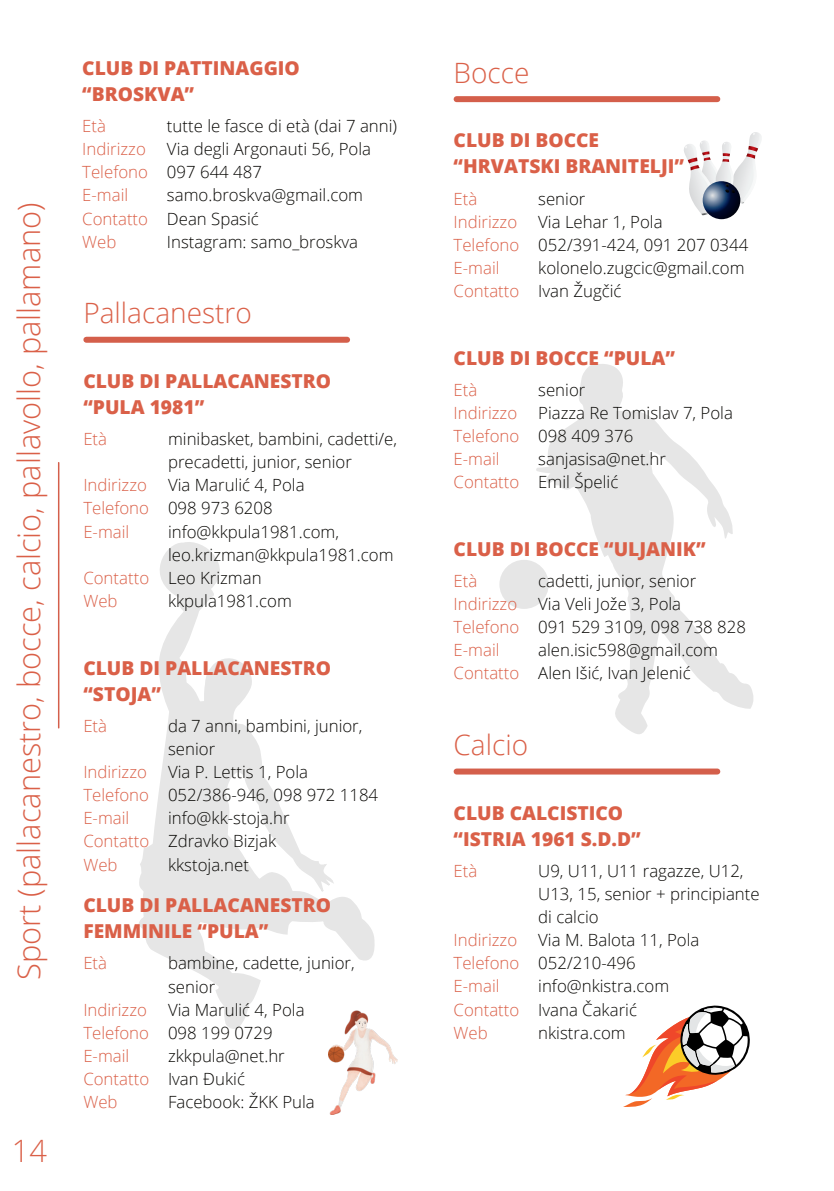
<style>
.page{position:relative;width:834px;height:1191px;background:#fff}
.page>*{position:absolute;margin:0;border:0;box-sizing:border-box;transform-origin:0 0}
.t1{font:300 30.8px "Open Sans";color:#da6048}
.t2{font:300 28px "Open Sans";color:#da6048}
.t3{font:800 19.2px/26.2px "Open Sans";color:#da6048}
.t4{font:300 16.8px/23.2px "Open Sans";color:#080704}
.t5{font:300 16.8px/23px "Open Sans";color:#da6048}
</style>
<div class="page">
<div style="left:86px;top:337px;width:261px;height:6px;background:#d45f4b"></div>
<div style="left:456px;top:96px;width:261px;height:6px;background:#d45f4b"></div>
<svg style="left:139px;top:542px;width:235px;height:487px"></svg>
<img style="left:702px;top:181px;width:38px;height:38px;border-radius:50%">
<svg style="left:685px;top:132px;width:77px;height:83px"></svg>
<hr style="left:58px;top:463px;width:1px;height:265px;background:#d45f4b">
<img style="left:329px;top:1009px;width:69px;height:105px">
<div style="left:456px;top:769px;width:261px;height:6px;background:#d45f4b"></div>
<svg style="left:536px;top:364px;width:217px;height:370px"></svg>
<div style="left:499px;top:560px;width:50px;height:49px;background:#e6e6e6;border-radius:50%"></div>
<svg style="left:623px;top:1005px;width:127px;height:102px"></svg>
<h1 class="t1" style="left:8px;top:980px;width:779px;rotate:-90deg">Sport (pallacanestro, bocce, calcio, pallavollo, pallamano)</h1>
<h1 class="t1" style="left:12px;top:1130px;width:37px">14</h1>
<p class="t3" style="left:82px;top:54px;width:219px">CLUB DI PATTINAGGIO “BROSKVA”</p>
<p class="t5" style="left:82px;top:114px;width:67px">Età<br>Indirizzo<br>Telefono<br>E-mail<br>Contatto<br>Web</p>
<p class="t4" style="left:167px;top:114px;width:232px">tutte le fasce di età (dai 7 anni)<br>Via degli Argonauti 56, Pola<br>097 644 487 samo.broskva@gmail.com<br>Dean Spasić<br>Instagram: samo_broskva</p>
<h2 class="t2" style="left:83px;top:294px;width:170px">Pallacanestro</h2>
<p class="t3" style="left:83px;top:367px;width:249px">CLUB DI PALLACANESTRO “PULA 1981”</p>
<p class="t5" style="left:83px;top:427px;width:25px">Età</p>
<p class="t5" style="left:83px;top:473px;width:67px">Indirizzo<br>Telefono<br>E-mail</p>
<p class="t5" style="left:83px;top:566px;width:67px">Contatto<br>Web</p>
<p class="t4" style="left:168px;top:427px;width:230px">minibasket, bambini, cadetti/e, precadetti, junior, senior<br>Via Marulić 4, Pola<br>098 973 6208 info@kkpula1981.com, leo.krizman@kkpula1981.com<br>Leo Krizman<br>kkpula1981.com</p>
<p class="t3" style="left:83px;top:654px;width:249px">CLUB DI PALLACANESTRO “STOJA”</p>
<p class="t5" style="left:83px;top:714px;width:25px">Età</p>
<p class="t5" style="left:83px;top:760px;width:67px">Indirizzo<br>Telefono<br>E-mail<br>Contatto<br>Web</p>
<p class="t4" style="left:168px;top:714px;width:212px">da 7 anni, bambini, junior, senior<br>Via P. Lettis 1, Pola<br>052/386-946, 098 972 1184 info@kk-stoja.hr<br>Zdravko Bizjak<br>kkstoja.net</p>
<p class="t3" style="left:83px;top:891px;width:249px">CLUB DI PALLACANESTRO<br>FEMMINILE “PULA”</p>
<p class="t5" style="left:83px;top:951px;width:25px">Età</p>
<p class="t5" style="left:83px;top:997px;width:67px">Indirizzo<br>Telefono<br>E-mail<br>Contatto<br>Web</p>
<p class="t4" style="left:168px;top:951px;width:188px">bambine, cadette, junior, senior<br>Via Marulić 4, Pola<br>098 199 0729 zkkpula@net.hr<br>Ivan Đukić<br>Facebook: ŽKK Pula</p>
<h2 class="t2" style="left:453px;top:53px;width:77px">Bocce</h2>
<p class="t3" style="left:453px;top:126px;width:232px">CLUB DI BOCCE “HRVATSKI BRANITELJI”</p>
<p class="t5" style="left:453px;top:187px;width:67px">Età<br>Indirizzo<br>Telefono<br>E-mail<br>Contatto</p>
<p class="t4" style="left:538px;top:186px;width:212px">senior<br>Via Lehar 1, Pola<br>052/391-424, 091 207 0344 kolonelo.zugcic@gmail.com<br>Ivan Žugčić</p>
<p class="t3" style="left:453px;top:344px;width:223px">CLUB DI BOCCE “PULA”</p>
<p class="t5" style="left:453px;top:378px;width:67px">Età<br>Indirizzo<br>Telefono<br>E-mail<br>Contatto</p>
<p class="t4" style="left:538px;top:378px;width:196px">senior<br>Piazza Re Tomislav 7, Pola<br>098 409 376 sanjasisa@net.hr<br>Emil Špelić</p>
<p class="t3" style="left:453px;top:535px;width:253px">CLUB DI BOCCE “ULJANIK”</p>
<p class="t5" style="left:453px;top:569px;width:67px">Età<br>Indirizzo<br>Telefono<br>E-mail<br>Contatto</p>
<p class="t4" style="left:538px;top:569px;width:209px">cadetti, junior, senior<br>Via Veli Jože 3, Pola<br>091 529 3109, 098 738 828 alen.isic598@gmail.com<br>Alen Išić, Ivan Jelenić</p>
<h2 class="t2" style="left:453px;top:726px;width:76px">Calcio</h2>
<p class="t3" style="left:453px;top:799px;width:189px">CLUB CALCISTICO “ISTRIA 1961 S.D.D”</p>
<p class="t5" style="left:453px;top:859px;width:25px">Età</p>
<p class="t4" style="left:538px;top:859px;width:223px">U9, U11, U11 ragazze, U12,<br>U13, 15, senior + principiante di calcio<br>Via M. Balota 11, Pola<br>052/210-496 info@nkistra.com<br>Ivana Čakarić<br>nkistra.com</p>
<p class="t5" style="left:453px;top:928px;width:67px">Indirizzo<br>Telefono<br>E-mail<br>Contatto<br>Web</p>
</div>
